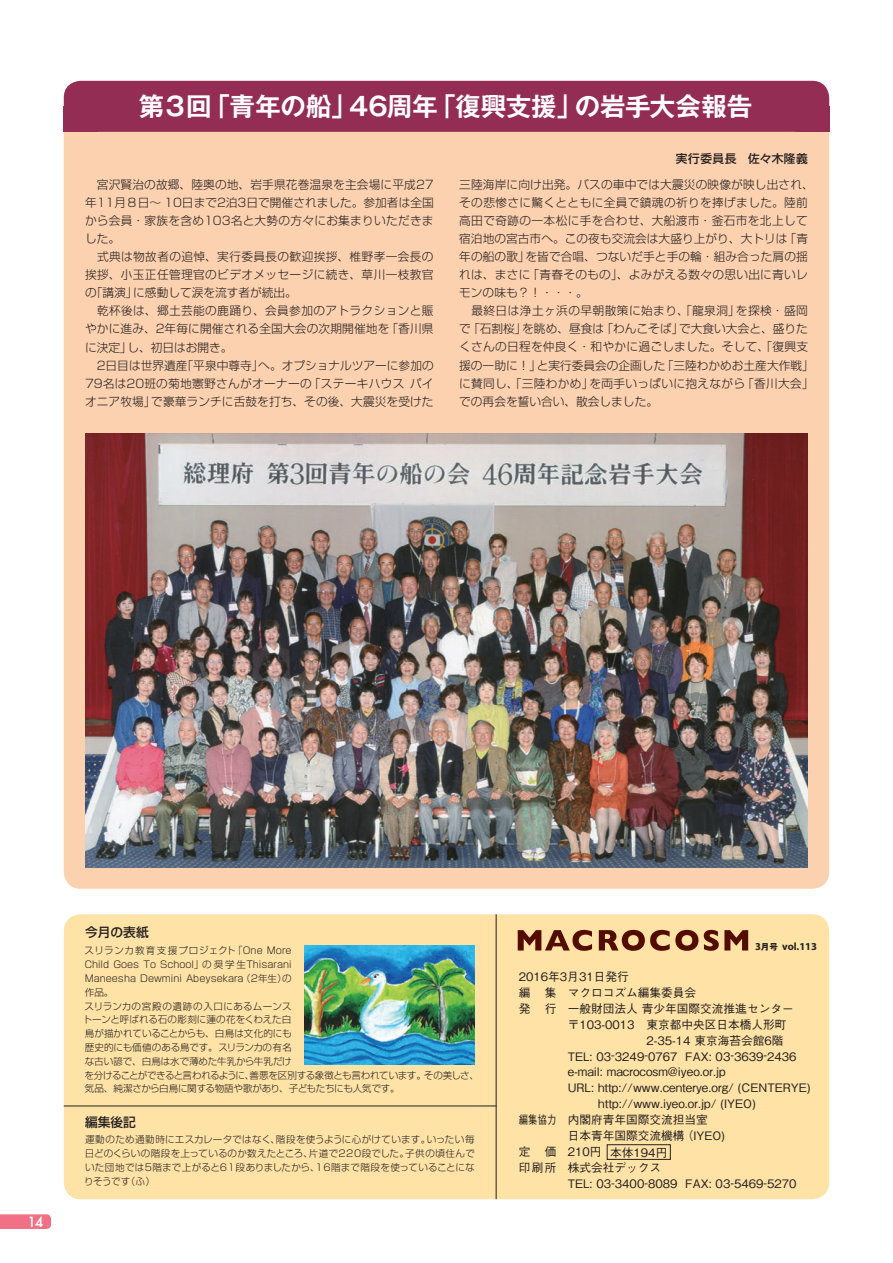
<style>
.page{position:relative;width:893px;height:1263px;background:#fff}
.page>*{position:absolute;margin:0;border:0;box-sizing:border-box;transform-origin:0 0}
.t1{font:700 25.5px "Gothic MB101 Pro De";letter-spacing:-.01em;color:#fff}
.t2{font:500 13.8px "Futura";color:#fff}
.t3{font:500 12.75px "Shin Go Pro";color:#231f20}
.t4{font:300 11.7px/18px "Shin Go Pro";letter-spacing:.01em;color:#231f20}
.t5{font:500 11.7px/15.9px "Gothic BBB Pro";color:#231f20}
.t6{font:500 11.7px "Shin Go Pro";letter-spacing:.045em;color:#231f20}
.t7{font:500 11.7px "Gothic BBB Pro";color:#231f20;scale:.8 1}
.t8{font:700 10.65px "Myriad Pro";color:#231f20}
.t9{font:300 9.6px/13.8px "Shin Go Pro";color:#231f20}
.s1{font-family:"Gothic MB101 Pro";font-size:8.55px}
</style>
<div class="page">
<div style="left:64px;top:102px;width:765px;height:787px;background:#fcd1af;border-radius:17px"></div>
<svg style="left:0;top:1214px;width:51px;height:15px"></svg>
<div style="left:64px;top:81px;width:765px;height:51px;background:#942d53;border-radius:17px"></div>
<div style="left:64px;top:914px;width:765px;height:285px;background:#ffe2a5;border-radius:17px"></div>
<hr style="left:64px;top:1106px;width:432px;height:1px;background:#231f20">
<hr style="left:496px;top:914px;width:1px;height:285px;background:#231f20">
<svg style="left:518px;top:930px;width:74px;height:21px"></svg>
<svg style="left:599px;top:930px;width:99px;height:21px"></svg>
<svg style="left:704px;top:930px;width:44px;height:21px"></svg>
<div style="left:607px;top:1144px;width:64px;height:16px;border:1px solid #231f20"></div>
<img style="left:304px;top:946px;width:171px;height:119px">
<img style="left:85px;top:434px;width:723px;height:433px">
<div style="left:795px;top:106px;width:34px;height:26px;background:#942d53"></div>
<div style="left:64px;top:106px;width:34px;height:26px;background:#942d53"></div>
<h1 class="t1" style="left:139px;top:85px;width:615px">第３回「青年の船」46周年「復興支援」の岩手大会報告</h1>
<p class="t6" style="left:676px;top:149px;width:133px">実行委員長　佐々木隆義</p>
<p class="t4" style="left:85px;top:174px;width:350px">　宮沢賢治の故郷、陸奥の地、岩手県花巻温泉を主会場に平成27年11月８日～ 10日まで2泊3日で開催されました。参加者は全国から会員・家族を含め103名と大勢の方々にお集まりいただきました。<br>　式典は物故者の追悼、実行委員長の歓迎挨拶、椎野孝一会長の挨拶、小玉正任管理官のビデオメッセージに続き、草川一枝教官の「講演」に感動して涙を流す者が続出。<br>　乾杯後は、郷土芸能の鹿踊り、会員参加のアトラクションと賑やかに進み、2年毎に開催される全国大会の次期開催地を「香川県に決定」し、初日はお開き。<br>　2日目は世界遺産「平泉中尊寺」へ。オプショナルツアーに参加の<br>79名は20班の菊地憲野さんがオーナーの「ステーキハウス パイオニア牧場」で豪華ランチに舌鼓を打ち、その後、大震災を受けた</p>
<p class="t4" style="left:459px;top:174px;width:356px">三陸海岸に向け出発。バスの車中では大震災の映像が映し出され、その悲惨さに驚くとともに全員で鎮魂の祈りを捧げました。陸前高田で奇跡の一本松に手を合わせ、大船渡市・釜石市を北上して宿泊地の宮古市へ。この夜も交流会は大盛り上がり、大トリは「青年の船の歌」を皆で合唱、つないだ手と手の輪・組み合った肩の揺れは、まさに「青春そのもの」、よみがえる数々の思い出に青いレモンの味も？！・・・。<br>　最終日は浄土ヶ浜の早朝散策に始まり、「龍泉洞」を探検・盛岡で「石割桜」を眺め、昼食は「わんこそば」で大食い大会と、盛りたくさんの日程を仲良く・和やかに過ごしました。そして、「復興支援の一助に！」と実行委員会の企画した「三陸わかめお土産大作戦」に賛同し、「三陸わかめ」を両手いっぱいに抱えながら「香川大会」での再会を誓い合い、散会しました。　</p>
<p class="t2" style="left:28px;top:1212px;width:17px">14</p>
<p class="t3" style="left:85px;top:922px;width:65px">今月の表紙</p>
<p class="t9" style="left:83px;top:942px;width:398px">スリランカ教育支援プロジェクト「One More<br>Child Goes To School」の奨学生Thisarani<br>Maneesha Dewmini Abeysekara（2年生）の<br>作品。<br>スリランカの宮殿の遺跡の入口にあるムーンス<br>トーンと呼ばれる石の彫刻に蓮の花をくわえた白<br>鳥が描かれていることからも、白鳥は文化的にも<br>歴史的にも価値のある鳥です。スリランカの有名<br>な古い諺で、白鳥は水で薄めた牛乳から牛乳だけ<br>を分けることができると言われるように、善悪を区別する象徴とも言われています。その美しさ、気品、純潔さから白鳥に関する物語や歌があり、子どもたちにも人気です。</p>
<p class="t3" style="left:85px;top:1111px;width:53px">編集後記</p>
<p class="t9" style="left:84px;top:1132px;width:392px;text-align:justify">運動のため通勤時にエスカレータではなく、階段を使うように心がけています。いったい毎日どのくらいの階段を上っているのか数えたところ、片道で220段でした。子供の頃住んでいた団地では5階まで上がると61段ありましたから、16階まで階段を使っていることになりそうです（ふ）</p>
<p class="t8" style="left:755px;top:939px;width:64px">3<span class="s1">月号</span> vol.113</p>
<p class="t5" style="left:519px;top:967px;width:112px">2016年3月31日発行</p>
<p class="t5" style="left:568px;top:983px;width:130px">マクロコズム編集委員会</p>
<p class="t5" style="left:568px;top:999px;width:228px">一般財団法人青少年国際交流推進センター</p>
<p class="t5" style="left:568px;top:1015px;width:220px">〒103-0013　東京都中央区日本橋人形町</p>
<p class="t5" style="left:646px;top:1031px;width:139px">2-35-14 東京海苔会館6階</p>
<p class="t5" style="left:568px;top:1047px;width:230px">TEL: 03-3249-0767 FAX: 03-3639-2436</p>
<p class="t5" style="left:568px;top:1063px;width:159px">e-mail: macrocosm@iyeo.or.jp</p>
<p class="t5" style="left:568px;top:1078px;width:244px">URL: http://www.centerye.org/ (CENTERYE)</p>
<p class="t5" style="left:598px;top:1094px;width:159px">http://www.iyeo.or.jp/ (IYEO)</p>
<p class="t5" style="left:568px;top:1110px;width:142px">内閣府青年国際交流担当室</p>
<p class="t5" style="left:568px;top:1126px;width:159px">日本青年国際交流機構（IYEO)</p>
<p class="t5" style="left:568px;top:1142px;width:35px">210円</p>
<p class="t5" style="left:568px;top:1158px;width:95px">株式会社デックス</p>
<p class="t5" style="left:568px;top:1174px;width:230px">TEL: 03-3400-8089 FAX: 03-5469-5270</p>
<p class="t5" style="left:519px;top:983px;width:39px">編 集発 行</p>
<p class="t7" style="left:519px;top:1110px;width:49px">編集協力</p>
<p class="t5" style="left:519px;top:1142px;width:39px">定 価印刷所</p>
<p class="t5" style="left:610px;top:1143px;width:59px">本体194円</p>
</div>
